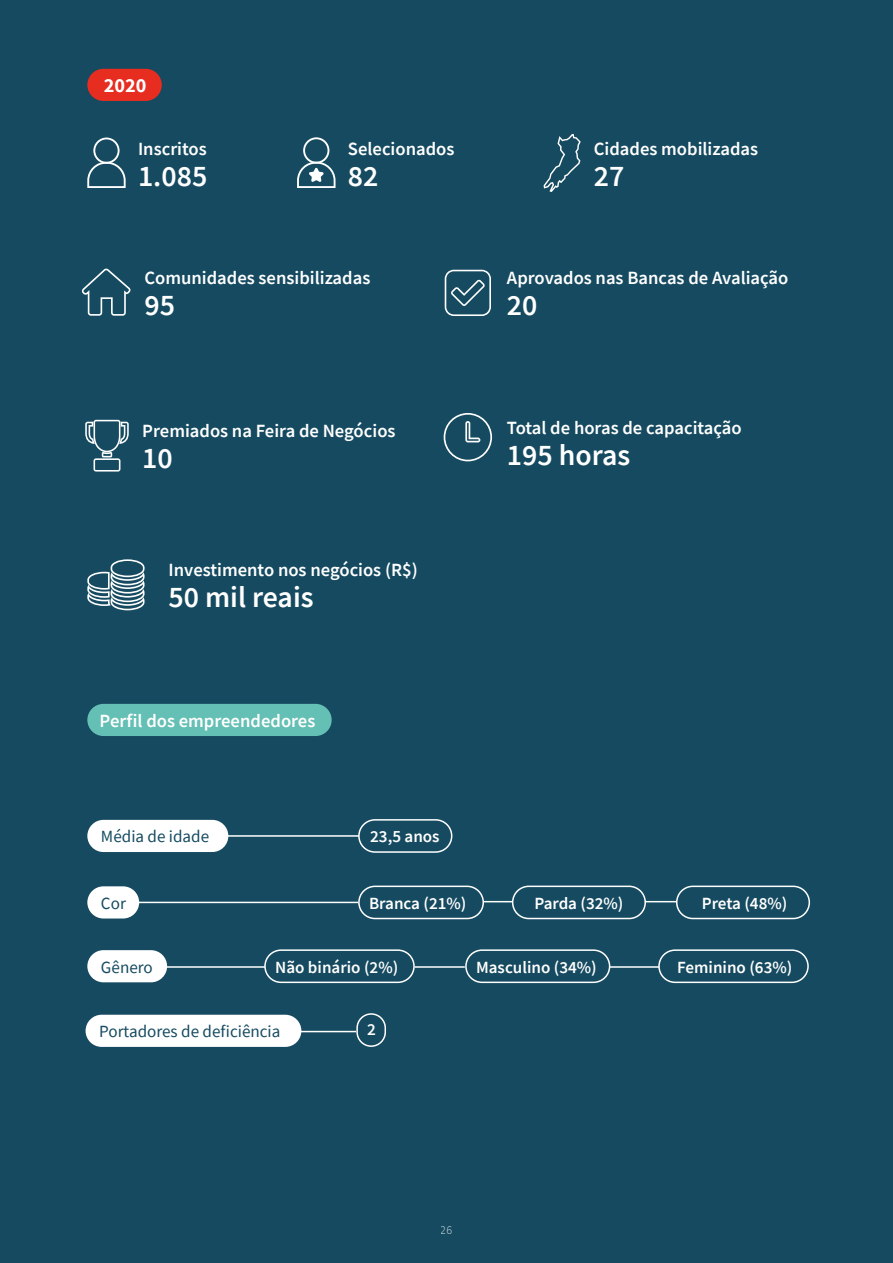
<style>
.page{position:relative;width:893px;height:1263px;background:#154a60}
.page>*{position:absolute;margin:0;border:0;box-sizing:border-box;transform-origin:0 0}
.t1{font:600 29.85px "Source Sans Pro";color:#fff}
.t2{font:700 20.25px "Source Sans Pro";color:#fff}
.t3{font:600 18.6px "Source Sans Pro";color:#fff}
.t4{font:600 17.1px "Source Sans Pro";color:#fff}
.t5{font:17.1px "Source Sans Pro";color:#154a60}
.t6{font:300 12px "Source Sans Pro";color:#fff}
</style>
<div class="page">
<svg style="left:87px;top:138px;width:39px;height:50px"></svg>
<svg style="left:297px;top:137px;width:38px;height:51px"></svg>
<svg style="left:544px;top:134px;width:37px;height:58px"></svg>
<svg style="left:82px;top:268px;width:49px;height:48px"></svg>
<svg style="left:445px;top:270px;width:46px;height:46px"></svg>
<svg style="left:85px;top:420px;width:44px;height:52px"></svg>
<svg style="left:87px;top:559px;width:58px;height:51px"></svg>
<div style="left:87px;top:69px;width:75px;height:32px;background:#e62d20;border-radius:16px"></div>
<div style="left:87px;top:704px;width:245px;height:32px;background:#64bfb4;border-radius:16px"></div>
<div style="left:358px;top:819px;width:94px;height:34px;border:2px solid #fff;border-radius:16px"></div>
<div style="left:358px;top:885px;width:126px;height:34px;border:2px solid #fff;border-radius:16px"></div>
<div style="left:512px;top:885px;width:134px;height:34px;border:2px solid #fff;border-radius:16px"></div>
<div style="left:658px;top:949px;width:151px;height:34px;border:2px solid #fff;border-radius:16px"></div>
<div style="left:676px;top:885px;width:134px;height:34px;border:2px solid #fff;border-radius:16px"></div>
<div style="left:465px;top:949px;width:145px;height:34px;border:2px solid #fff;border-radius:16px"></div>
<div style="left:264px;top:949px;width:151px;height:34px;border:2px solid #fff;border-radius:16px"></div>
<hr style="left:158px;top:835px;width:201px;height:2px;background:#fff">
<hr style="left:127px;top:902px;width:231px;height:1px;background:#fff">
<hr style="left:158px;top:966px;width:107px;height:2px;background:#fff">
<div style="left:87px;top:820px;width:141px;height:32px;background:#fff;border-radius:16px"></div>
<div style="left:87px;top:886px;width:52px;height:32px;background:#fff;border-radius:16px"></div>
<div style="left:87px;top:950px;width:80px;height:32px;background:#fff;border-radius:16px"></div>
<hr style="left:609px;top:966px;width:50px;height:2px;background:#fff">
<hr style="left:415px;top:966px;width:50px;height:2px;background:#fff">
<svg style="left:484px;top:901px;width:29px;height:1px"></svg>
<hr style="left:645px;top:901px;width:32px;height:1px;background:#fff">
<svg style="left:444px;top:413px;width:48px;height:48px"></svg>
<div style="left:356px;top:1013px;width:30px;height:34px;border:2px solid #fff;border-radius:14px"></div>
<hr style="left:156px;top:1031px;width:200px;height:1px;background:#fff">
<div style="left:86px;top:1015px;width:215px;height:32px;background:#fff;border-radius:16px"></div>
<p class="t2" style="left:104px;top:72px;width:44px">2020</p>
<p class="t3" style="left:138px;top:137px;width:70px">Inscritos</p>
<h1 class="t1" style="left:138px;top:156px;width:71px">1.085</h1>
<p class="t3" style="left:348px;top:137px;width:108px">Selecionados</p>
<p class="t3" style="left:594px;top:137px;width:166px">Cidades mobilizadas</p>
<h1 class="t1" style="left:348px;top:156px;width:32px">82</h1>
<h1 class="t1" style="left:594px;top:156px;width:32px">27</h1>
<p class="t3" style="left:144px;top:265px;width:227px">Comunidades sensibilizadas</p>
<p class="t3" style="left:507px;top:265px;width:283px">Aprovados nas Bancas de Avaliação</p>
<h1 class="t1" style="left:144px;top:285px;width:32px">95</h1>
<h1 class="t1" style="left:507px;top:285px;width:32px">20</h1>
<p class="t3" style="left:142px;top:419px;width:255px">Premiados na Feira de Negócios</p>
<h1 class="t1" style="left:142px;top:439px;width:32px">10</h1>
<p class="t3" style="left:169px;top:558px;width:251px">Investimento nos negócios (R$)</p>
<h1 class="t1" style="left:169px;top:577px;width:147px">50 mil reais</h1>
<p class="t3" style="left:100px;top:708px;width:217px">Perfil dos empreendedores</p>
<p class="t5" style="left:101px;top:826px;width:110px">Média de idade</p>
<p class="t4" style="left:370px;top:825px;width:71px">23,5 anos</p>
<p class="t3" style="left:507px;top:415px;width:236px">Total de horas de capacitação</p>
<h1 class="t1" style="left:507px;top:435px;width:125px">195 horas</h1>
<p class="t5" style="left:101px;top:892px;width:26px">Cor</p>
<p class="t5" style="left:101px;top:956px;width:53px">Gênero</p>
<p class="t4" style="left:369px;top:892px;width:99px">Branca (21%)</p>
<p class="t4" style="left:534px;top:892px;width:91px">Parda (32%)</p>
<p class="t4" style="left:702px;top:892px;width:87px">Preta (48%)</p>
<p class="t4" style="left:275px;top:956px;width:125px">Não binário (2%)</p>
<p class="t4" style="left:476px;top:956px;width:122px">Masculino (34%)</p>
<p class="t4" style="left:677px;top:956px;width:117px">Feminino (63%)</p>
<p class="t5" style="left:99px;top:1021px;width:183px">Portadores de deficiência</p>
<p class="t4" style="left:367px;top:1018px;width:10px">2</p>
<p class="t6" style="left:441px;top:1222px;width:13px">26</p>
</div>
